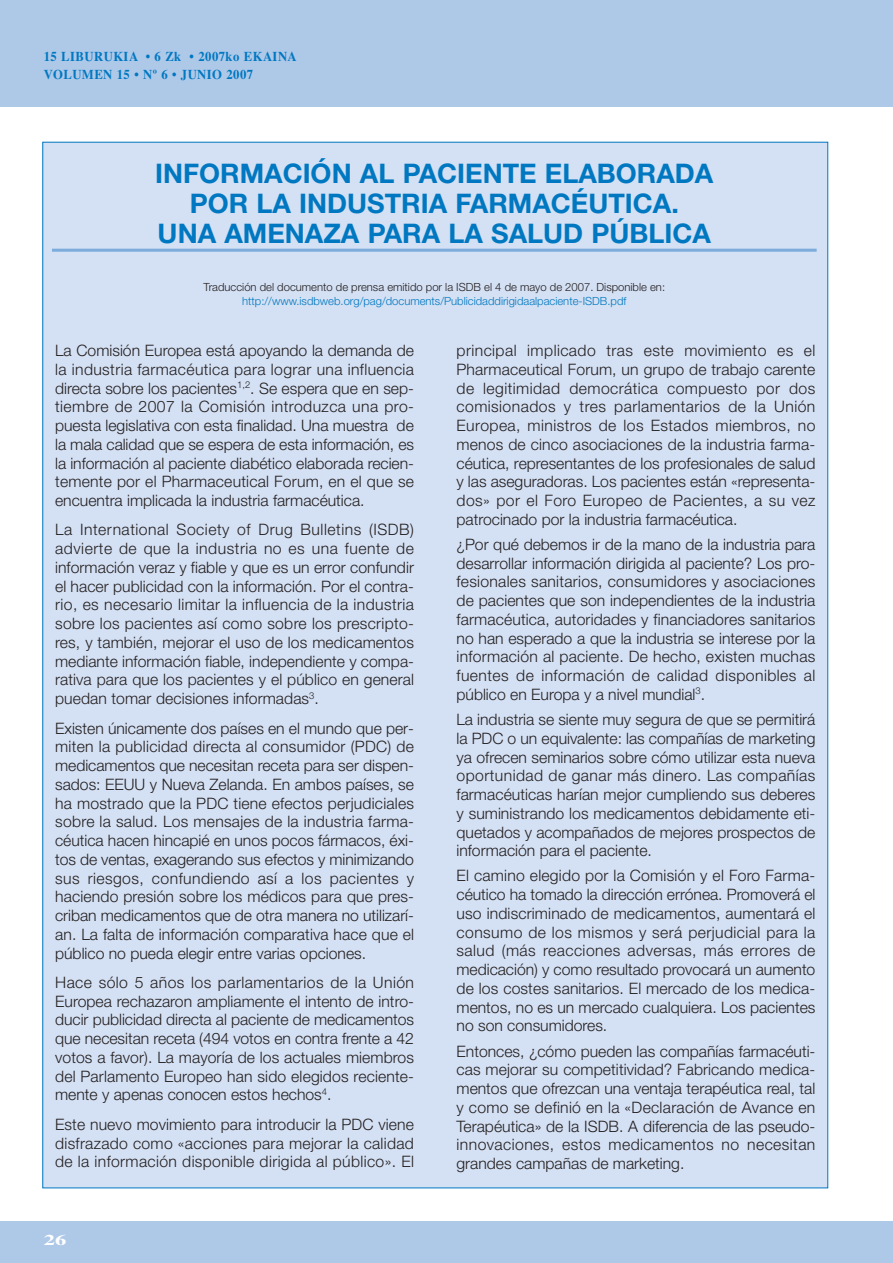
<style>
.page{position:relative;width:893px;height:1263px;background:#fff}
.page>*{position:absolute;margin:0;border:0;box-sizing:border-box;transform-origin:0 0}
.t1{font:700 27px/30px "Helvetica Neue";color:#0078c1;text-align:center}
.t2{font:300 15.75px/18.8px "Helvetica Neue";color:#231f20;text-align:justify}
.t3{font:700 15px "Times";color:#fff;scale:1.5 1}
.t4{font:700 13.5px/18px "Times";letter-spacing:.035em;color:#0078c1;scale:.94 1}
.t5{font:300 11.25px "Helvetica Neue";color:#231f20}
.t6{font:300 11.25px "Helvetica Neue";color:#0078c1}
</style>
<div class="page">
<div style="left:0;top:1221px;width:893px;height:42px;background:#aec8e8"></div>
<div style="left:0;top:0;width:893px;height:106px;background:#aec8e8"></div>
<div style="left:43px;top:142px;width:785px;height:1046px;background:#d4e0f3"></div>
<hr style="left:52px;top:249px;width:765px;height:3px;background:#7bacdc">
<p class="t4" style="left:44px;top:49px;width:271px">15 LIBURUKIA • 6 Zk • 2007ko EKAINA<br>VOLUMEN 15 • Nº 6 • JUNIO 2007</p>
<h1 class="t1" style="left:155px;top:161px;width:560px">INFORMACIÓN AL PACIENTE ELABORADA<br>POR LA INDUSTRIA FARMACÉUTICA.<br>UNA AMENAZA PARA LA SALUD PÚBLICA</h1>
<p class="t5" style="left:203px;top:283px;width:463px">Traducción del documento de prensa emitido por la ISDB el 4 de mayo de 2007. Disponible en:</p>
<p class="t6" style="left:242px;top:296px;width:386px">http://www.isdbweb.org/pag/documents/Publicidaddirigidaalpaciente-ISDB.pdf</p>
<p class="t2" style="left:55px;top:343px;width:360px">La Comisión Europea está apoyando la demanda de la industria farmacéutica para lograr una influencia directa sobre los pacientes<sup>1,2</sup>. Se espera que en sep&shy;tiembre de 2007 la Comisión introduzca una pro&shy;puesta legislativa con esta finalidad. Una muestra de la mala calidad que se espera de esta información, es la información al paciente diabético elaborada recien&shy;temente por el Pharmaceutical Forum, en el que se encuentra implicada la industria farmacéutica.</p>
<p class="t2" style="left:55px;top:522px;width:360px">La International Society of Drug Bulletins (ISDB) advierte de que la industria no es una fuente de información veraz y fiable y que es un error confundir el hacer publicidad con la información. Por el contra&shy;rio, es necesario limitar la influencia de la industria sobre los pacientes así como sobre los prescripto&shy;res, y también, mejorar el uso de los medicamentos mediante información fiable, independiente y compa&shy;rativa para que los pacientes y el público en general puedan tomar decisiones informadas<sup>3</sup>.</p>
<p class="t2" style="left:55px;top:720px;width:360px">Existen únicamente dos países en el mundo que per&shy;miten la publicidad directa al consumidor (PDC) de medicamentos que necesitan receta para ser dispen&shy;sados: EEUU y Nueva Zelanda. En ambos países, se ha mostrado que la PDC tiene efectos perjudiciales sobre la salud. Los mensajes de la industria farma&shy;céutica hacen hincapié en unos pocos fármacos, éxi&shy;tos de ventas, exagerando sus efectos y minimizando sus riesgos, confundiendo así a los pacientes y haciendo presión sobre los médicos para que pres&shy;criban medicamentos que de otra manera no utilizarí&shy;an. La falta de información comparativa hace que el público no pueda elegir entre varias opciones.</p>
<p class="t2" style="left:55px;top:974px;width:360px">Hace sólo 5 años los parlamentarios de la Unión Europea rechazaron ampliamente el intento de intro&shy;ducir publicidad directa al paciente de medicamentos que necesitan receta (494 votos en contra frente a 42 votos a favor). La mayoría de los actuales miembros del Parlamento Europeo han sido elegidos reciente&shy;mente y apenas conocen estos hechos<sup>4</sup>.</p>
<p class="t2" style="left:55px;top:1116px;width:360px">Este nuevo movimiento para introducir la PDC viene disfrazado como «acciones para mejorar la calidad de la información disponible dirigida al público». El</p>
<p class="t3" style="left:44px;top:1234px;width:16px">26</p>
<p class="t2" style="left:456px;top:343px;width:360px">principal implicado tras este movimiento es el Pharmaceutical Forum, un grupo de trabajo carente de legitimidad democrática compuesto por dos comisionados y tres parlamentarios de la Unión Europea, ministros de los Estados miembros, no menos de cinco asociaciones de la industria farma&shy;céutica, representantes de los profesionales de salud y las aseguradoras. Los pacientes están «representa&shy;dos» por el Foro Europeo de Pacientes, a su vez patrocinado por la industria farmacéutica.</p>
<p class="t2" style="left:456px;top:536px;width:360px">¿Por qué debemos ir de la mano de la industria para desarrollar información dirigida al paciente? Los pro&shy;fesionales sanitarios, consumidores y asociaciones de pacientes que son independientes de la industria farmacéutica, autoridades y financiadores sanitarios no han esperado a que la industria se interese por la información al paciente. De hecho, existen muchas fuentes de información de calidad disponibles al público en Europa y a nivel mundial<sup>3</sup>.</p>
<p class="t2" style="left:456px;top:712px;width:360px">La industria se siente muy segura de que se permitirá la PDC o un equivalente: las compañías de marketing ya ofrecen seminarios sobre cómo utilizar esta nueva oportunidad de ganar más dinero. Las compañías farmacéuticas harían mejor cumpliendo sus deberes y suministrando los medicamentos debidamente eti&shy;quetados y acompañados de mejores prospectos de información para el paciente.</p>
<p class="t2" style="left:456px;top:868px;width:360px">El camino elegido por la Comisión y el Foro Farma&shy;céutico ha tomado la dirección errónea. Promoverá el uso indiscriminado de medicamentos, aumentará el consumo de los mismos y será perjudicial para la salud (más reacciones adversas, más errores de medicación) y como resultado provocará un aumento de los costes sanitarios. El mercado de los medica&shy;mentos, no es un mercado cualquiera. Los pacientes no son consumidores.</p>
<p class="t2" style="left:456px;top:1043px;width:360px">Entonces, ¿cómo pueden las compañías farmacéuti&shy;cas mejorar su competitividad? Fabricando medica&shy;mentos que ofrezcan una ventaja terapéutica real, tal y como se definió en la «Declaración de Avance en Terapéutica» de la ISDB. A diferencia de las pseudo&shy;innovaciones, estos medicamentos no necesitan grandes campañas de marketing.</p>
</div>
